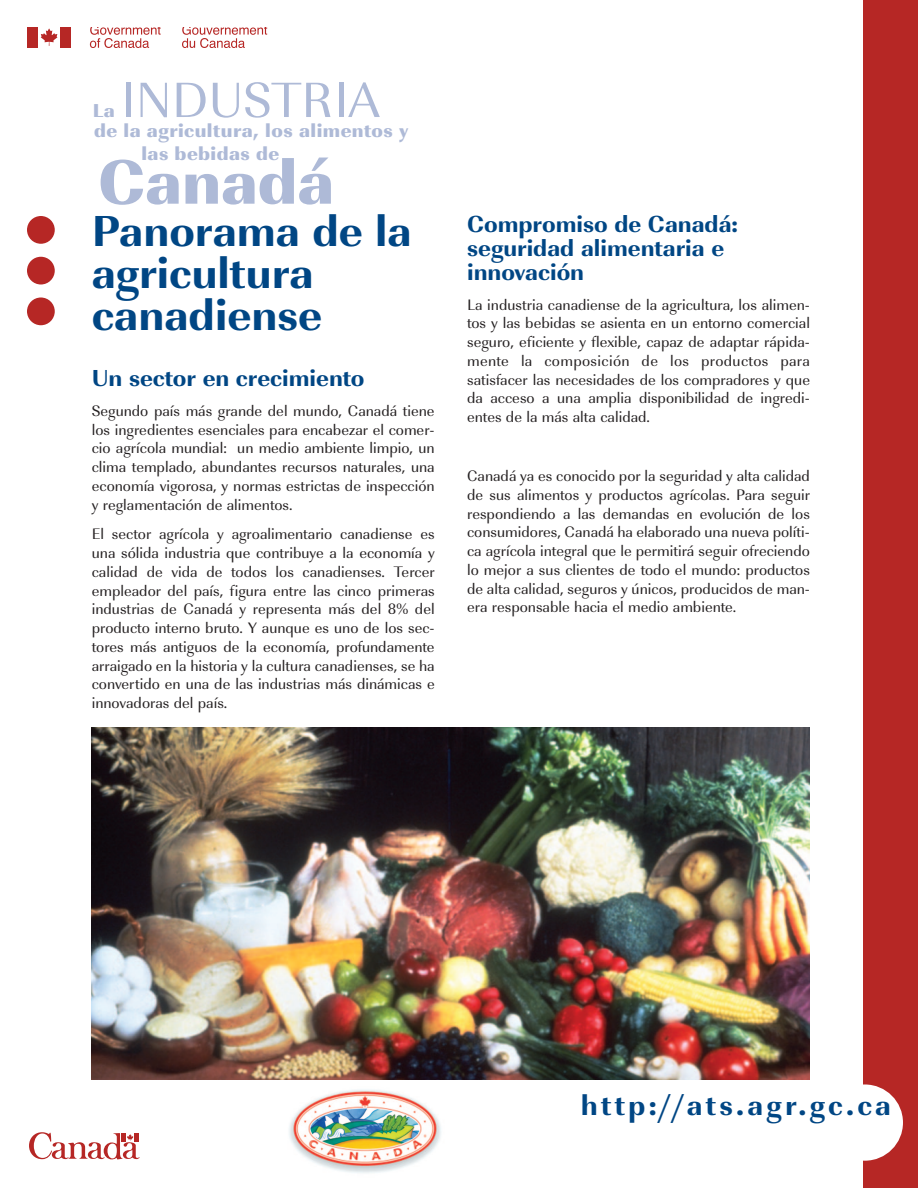
<style>
.page{position:relative;width:918px;height:1188px;background:#fff}
.page>*{position:absolute;margin:0;border:0;box-sizing:border-box;transform-origin:0 0}
.t1{font:700 64.5px "URW Imperial T Ultr";color:#aebad7}
.t2{font:51.3px "URW Imperial T";color:#aebad7}
.t3{font:700 45px/42px "URW Imperial T Extr";color:#004684}
.t4{font:700 29.4px "URW Imperial T Extr";letter-spacing:.11em;color:#004684}
.t5{font:700 24px/24px "URW Imperial T Extr";color:#004684}
.t6{font:700 19.35px/23.2px "URW Imperial T Ultr";letter-spacing:.025em;color:#aebad7}
.t7{font:15.75px/18.8px "URW Imperial T";color:#231f20;text-align:justify}
</style>
<div class="page">
<img style="left:289px;top:1089px;width:152px;height:84px">
<svg style="left:41px;top:28px;width:16px;height:18px"></svg>
<div style="left:61px;top:27px;width:10px;height:21px;background:#b62725"></div>
<svg style="left:90px;top:27px;width:71px;height:21px"></svg>
<div style="left:27px;top:27px;width:11px;height:21px;background:#b62725"></div>
<svg style="left:182px;top:27px;width:85px;height:21px"></svg>
<svg style="left:29px;top:1132px;width:111px;height:28px"></svg>
<div style="left:27px;top:216px;width:28px;height:28px;background:#b62725;border-radius:50%"></div>
<div style="left:27px;top:257px;width:28px;height:28px;background:#b62725;border-radius:50%"></div>
<div style="left:27px;top:298px;width:28px;height:27px;background:#b62725;border-radius:50%"></div>
<div style="left:864px;top:0;width:54px;height:1188px;background:#b62725"></div>
<div style="left:827px;top:1084px;width:76px;height:77px;background:#fff;border-radius:50%"></div>
<img style="left:92px;top:728px;width:718px;height:352px">
<h2 class="t2" style="left:121px;top:80px;width:260px">INDUSTRIA</h2>
<h1 class="t1" style="left:98px;top:159px;width:238px">Canadá</h1>
<p class="t6" style="left:93px;top:102px;width:23px">La</p>
<p class="t6" style="left:141px;top:122px;width:269px;text-indent:-47px">de la agricultura, los alimentos y las bebidas de</p>
<h3 class="t3" style="left:92px;top:215px;width:321px">Panorama de la agricultura canadiense</h3>
<h3 class="t5" style="left:92px;top:369px;width:274px">Un sector en crecimiento</h3>
<p class="t7" style="left:92px;top:403px;width:344px">Segundo país más grande del mundo, Canadá tiene los ingredientes esenciales para encabezar el comer&shy;cio agrícola mundial: un medio ambiente limpio, un clima templado, abundantes recursos naturales, una economía vigorosa, y normas estrictas de inspección y reglamentación de alimentos.</p>
<p class="t7" style="left:92px;top:527px;width:344px">El sector agrícola y agroalimentario canadiense es una sólida industria que contribuye a la economía y calidad de vida de todos los canadienses. Tercer empleador del país, figura entre las cinco primeras industrias de Canadá y representa más del 8% del producto interno bruto. Y aunque es uno de los sec&shy;tores más antiguos de la economía, profundamente arraigado en la historia y la cultura canadienses, se ha convertido en una de las industrias más dinámicas e innovadoras del país.</p>
<h3 class="t5" style="left:467px;top:215px;width:273px">Compromiso de Canadá: seguridad alimentaria e innovación</h3>
<p class="t7" style="left:467px;top:297px;width:344px">La industria canadiense de la agricultura, los alimen&shy;tos y las bebidas se asienta en un entorno comercial seguro, eficiente y flexible, capaz de adaptar rápida&shy;mente la composición de los productos para satisfacer las necesidades de los compradores y que da acceso a una amplia disponibilidad de ingredi&shy;entes de la más alta calidad.</p>
<p class="t7" style="left:467px;top:468px;width:344px">Canadá ya es conocido por la seguridad y alta calidad de sus alimentos y productos agrícolas. Para seguir respondiendo a las demandas en evolución de los consumidores, Canadá ha elaborado una nueva políti&shy;ca agrícola integral que le permitirá seguir ofreciendo lo mejor a sus clientes de todo el mundo: productos de alta calidad, seguros y únicos, producidos de man&shy;era responsable hacia el medio ambiente.</p>
<h3 class="t4" style="left:581px;top:1094px;width:312px">http://ats.agr.gc.ca</h3>
</div>
